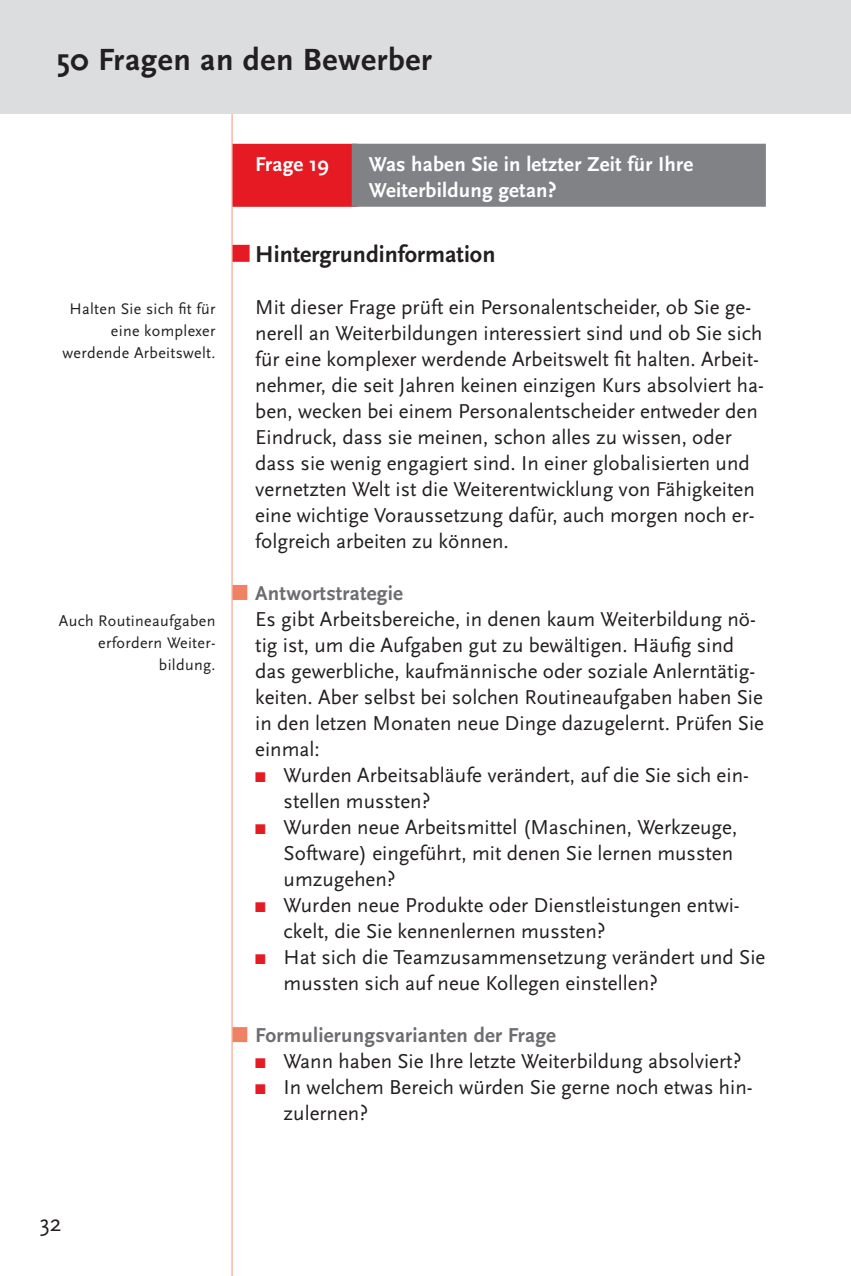
<style>
.page{position:relative;width:851px;height:1276px;background:#fff}
.page>*{position:absolute;margin:0;border:0;box-sizing:border-box;transform-origin:0 0}
.t1{font:700 32px "Scala Sans Pro";letter-spacing:.02em;color:#231f20}
.t2{font:700 24px "Scala Sans Pro";color:#231f20}
.t3{font:24px "Scala Sans Pro";color:#231f20}
.t4{font:21px/26px "Scala Sans Pro";color:#231f20}
.t5{font:700 21px/26px "Scala Sans Pro";letter-spacing:.01em;color:#fff}
.t6{font:700 21px "Scala Sans Pro";letter-spacing:.01em;color:#6c6d70}
.t7{font:16px/22px "Scala Sans Pro";letter-spacing:.02em;color:#231f20;text-align:right}
.s1{color:#e51a23}
</style>
<div class="page">
<hr style="left:0;top:113px;width:850px;height:1px;background:#d1d2d4">
<hr style="left:231px;top:113px;width:1px;height:1163px;background:#f19478">
<div style="left:0;top:0;width:850px;height:113px;background:#dcdddf"></div>
<div style="left:232px;top:144px;width:125px;height:63px;background:#e51a23"></div>
<div style="left:351px;top:144px;width:414px;height:63px;background:#808285"></div>
<div style="left:232px;top:245px;width:17px;height:17px;background:#e51a23"></div>
<div style="left:232px;top:585px;width:15px;height:15px;background:#ef8164"></div>
<div style="left:232px;top:1027px;width:15px;height:15px;background:#ef8164"></div>
<h1 class="t1" style="left:57px;top:37px;width:376px">50 Fragen an den Bewerber</h1>
<p class="t7" style="left:63px;top:297px;width:154px">Halten Sie sich fit für eine komplexer werdende Arbeitswelt.</p>
<p class="t7" style="left:59px;top:609px;width:158px">Auch Routineaufgaben erfordern Weiter&shy;bildung.</p>
<p class="t3" style="left:40px;top:1206px;width:24px">32</p>
<p class="t5" style="left:255px;top:150px;width:75px">Frage 19</p>
<p class="t5" style="left:368px;top:150px;width:326px">Was haben Sie in letzter Zeit für Ihre<br>Weiterbildung getan?</p>
<p class="t2" style="left:255px;top:237px;width:242px">Hintergrundinformation</p>
<p class="t4" style="left:255px;top:293px;width:510px">Mit dieser Frage prüft ein Personalentscheider, ob Sie ge&shy;nerell an Weiterbildungen interessiert sind und ob Sie sich für eine komplexer werdende Arbeitswelt fit halten. Arbeit&shy;nehmer, die seit Jahren keinen einzigen Kurs absolviert ha&shy;ben, wecken bei einem Personalentscheider entweder den Eindruck, dass sie meinen, schon alles zu wissen, oder dass sie wenig engagiert sind. In einer globalisierten und vernetzten Welt ist die Weiterentwicklung von Fähigkeiten eine wichtige Voraussetzung dafür, auch morgen noch er&shy;folgreich arbeiten zu können.</p>
<p class="t6" style="left:255px;top:578px;width:149px">Antwortstrategie</p>
<p class="t4" style="left:255px;top:605px;width:510px">Es gibt Arbeitsbereiche, in denen kaum Weiterbildung nö&shy;tig ist, um die Aufgaben gut zu bewältigen. Häufig sind das gewerbliche, kaufmännische oder soziale Anlerntätig&shy;keiten. Aber selbst bei solchen Routineaufgaben haben Sie in den letzen Monaten neue Dinge dazugelernt. Prüfen Sie einmal:</p>
<p class="t4" style="left:283px;top:761px;width:466px;text-indent:-28px"><span class="s1">■</span> Wurden Arbeitsabläufe verändert, auf die Sie sich ein&shy;stellen mussten?</p>
<p class="t4" style="left:283px;top:813px;width:455px;text-indent:-28px"><span class="s1">■</span> Wurden neue Arbeitsmittel (Maschinen, Werkzeuge,<br>Software) eingeführt, mit denen Sie lernen mussten umzugehen?</p>
<p class="t4" style="left:283px;top:891px;width:457px;text-indent:-28px"><span class="s1">■</span> Wurden neue Produkte oder Dienstleistungen entwi&shy;ckelt, die Sie kennenlernen mussten?</p>
<p class="t4" style="left:283px;top:943px;width:483px;text-indent:-28px"><span class="s1">■</span> Hat sich die Teamzusammensetzung verändert und Sie mussten sich auf neue Kollegen einstellen?</p>
<p class="t6" style="left:255px;top:1020px;width:302px">Formulierungsvarianten der Frage</p>
<p class="t4" style="left:255px;top:1047px;width:487px"><span class="s1">■</span> Wann haben Sie Ihre letzte Weiterbildung absolviert?</p>
<p class="t4" style="left:283px;top:1073px;width:470px;text-indent:-28px"><span class="s1">■</span> In welchem Bereich würden Sie gerne noch etwas hin&shy;zulernen?</p>
</div>
